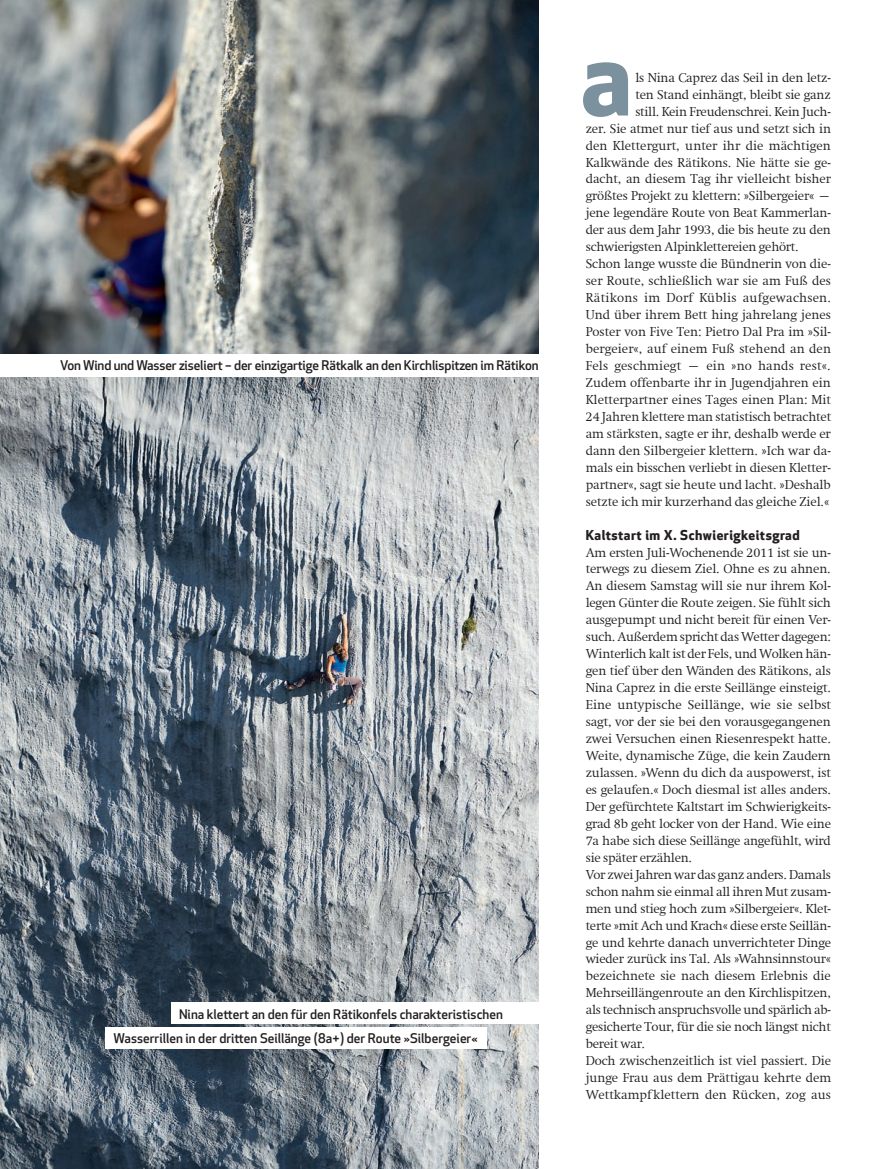
<style>
.page{position:relative;width:871px;height:1169px;background:#fff}
.page>*{position:absolute;margin:0;border:0;box-sizing:border-box;transform-origin:0 0}
._15_Lauftext_Initial{font:700 103.5px "Apex New";color:#7b919d}
._18_Zwischentitel{font:700 13.35px "Apex New";letter-spacing:.035em;color:#231f20}
._15_Lauftext{font:300 13.05px/17px "Swift Com";letter-spacing:-.01em;color:#231f20;text-align:justify}
._21_Bildunterschrift{font:500 13.05px "Apex New";color:#231f20}
</style>
<div class="page">
<img style="left:0;top:377px;width:539px;height:792px">
<img style="left:0;top:0;width:539px;height:353px">
<div style="left:171px;top:1002px;width:393px;height:22px;background:#fff"></div>
<div style="left:105px;top:1027px;width:381px;height:22px;background:#fff"></div>
<p class="_21_Bildunterschrift" style="left:60px;top:356px;width:480px">Von Wind und Wasser ziseliert – der einzigartige Rätkalk an den Kirchlispitzen im Rätikon</p>
<p class="_21_Bildunterschrift" style="left:179px;top:1005px;width:325px">Nina klettert an den für den Rätikonfels charakteristischen</p>
<p class="_21_Bildunterschrift" style="left:114px;top:1029px;width:366px">Wasserrillen in der dritten Seillänge (8a+) der Route »Silbergeier«</p>
<p class="_15_Lauftext_Initial" style="left:581px;top:3px;width:53px">a</p>
<p class="_15_Lauftext" style="left:635px;top:69px;width:197px">ls Nina Caprez das Seil in den letz-</p>
<p class="_15_Lauftext" style="left:635px;top:86px;width:197px">ten Stand einhängt, bleibt sie ganz</p>
<p class="_15_Lauftext" style="left:635px;top:103px;width:197px">still. Kein Freudenschrei. Kein Juch-</p>
<p class="_15_Lauftext" style="left:586px;top:120px;width:247px">zer. Sie atmet nur tief aus und setzt sich in</p>
<p class="_15_Lauftext" style="left:586px;top:137px;width:247px">den Klettergurt, unter ihr die mächtigen</p>
<p class="_15_Lauftext" style="left:586px;top:154px;width:247px">Kalkwände des Rätikons. Nie hätte sie ge-</p>
<p class="_15_Lauftext" style="left:586px;top:171px;width:247px">dacht, an diesem Tag ihr vielleicht bisher</p>
<p class="_15_Lauftext" style="left:586px;top:188px;width:247px">größtes Projekt zu klettern: »Silbergeier« –</p>
<p class="_15_Lauftext" style="left:586px;top:204px;width:247px">jene legendäre Route von Beat Kammerlan-</p>
<p class="_15_Lauftext" style="left:586px;top:221px;width:247px">der aus dem Jahr 1993, die bis heute zu den</p>
<p class="_15_Lauftext" style="left:586px;top:238px;width:214px">schwierigsten Alpinklettereien gehört.</p>
<p class="_15_Lauftext" style="left:586px;top:255px;width:247px">Schon lange wusste die Bündnerin von die&shy;ser Route, schließlich war sie am Fuß des Rätikons im Dorf Küblis aufgewachsen.<br>Und über ihrem Bett hing jahrelang jenes Poster von Five Ten: Pietro Dal Pra im »Sil&shy;bergeier«, auf einem Fuß stehend an den Fels geschmiegt – ein »no hands rest«.<br>Zudem offenbarte ihr in Jugendjahren ein Kletterpartner eines Tages einen Plan: Mit 24 Jahren klettere man statistisch betrachtet am stärksten, sagte er ihr, deshalb werde er dann den Silbergeier klettern. »Ich war da&shy;mals ein bisschen verliebt in diesen Kletter&shy;partner«, sagt sie heute und lacht. »Deshalb setzte ich mir kurzerhand das gleiche Ziel.«</p>
<p class="_18_Zwischentitel" style="left:586px;top:525px;width:215px">Kaltstart im X. Schwierigkeitsgrad</p>
<p class="_15_Lauftext" style="left:586px;top:543px;width:247px">Am ersten Juli-Wochenende 2011 ist sie un&shy;terwegs zu diesem Ziel. Ohne es zu ahnen.<br>An diesem Samstag will sie nur ihrem Kol&shy;legen Günter die Route zeigen. Sie fühlt sich ausgepumpt und nicht bereit für einen Ver&shy;such. Außerdem spricht das Wetter dagegen:<br>Winterlich kalt ist der Fels, und Wolken hän&shy;gen tief über den Wänden des Rätikons, als Nina Caprez in die erste Seillänge einsteigt.<br>Eine untypische Seillänge, wie sie selbst sagt, vor der sie bei den vorausgegangenen zwei Versuchen einen Riesenrespekt hatte.<br>Weite, dynamische Züge, die kein Zaudern zulassen. »Wenn du dich da auspowerst, ist es gelaufen.« Doch diesmal ist alles anders.<br>Der gefürchtete Kaltstart im Schwierigkeits&shy;grad 8b geht locker von der Hand. Wie eine 7a habe sich diese Seillänge angefühlt, wird sie später erzählen.</p>
<p class="_15_Lauftext" style="left:586px;top:865px;width:247px">Vor zwei Jahren war das ganz anders. Damals schon nahm sie einmal all ihren Mut zusam&shy;men und stieg hoch zum »Silbergeier«. Klet&shy;terte »mit Ach und Krach« diese erste Seillän&shy;ge und kehrte danach unverrichteter Dinge wieder zurück ins Tal. Als »Wahnsinnstour« bezeichnete sie nach diesem Erlebnis die Mehrseillängenroute an den Kirchlispitzen, als technisch anspruchsvolle und spärlich ab&shy;gesicherte Tour, für die sie noch längst nicht bereit war.</p>
<p class="_15_Lauftext" style="left:586px;top:1052px;width:247px">Doch zwischenzeitlich ist viel passiert. Die junge Frau aus dem Prättigau kehrte dem Wettkampfklettern den Rücken, zog aus</p>
</div>
